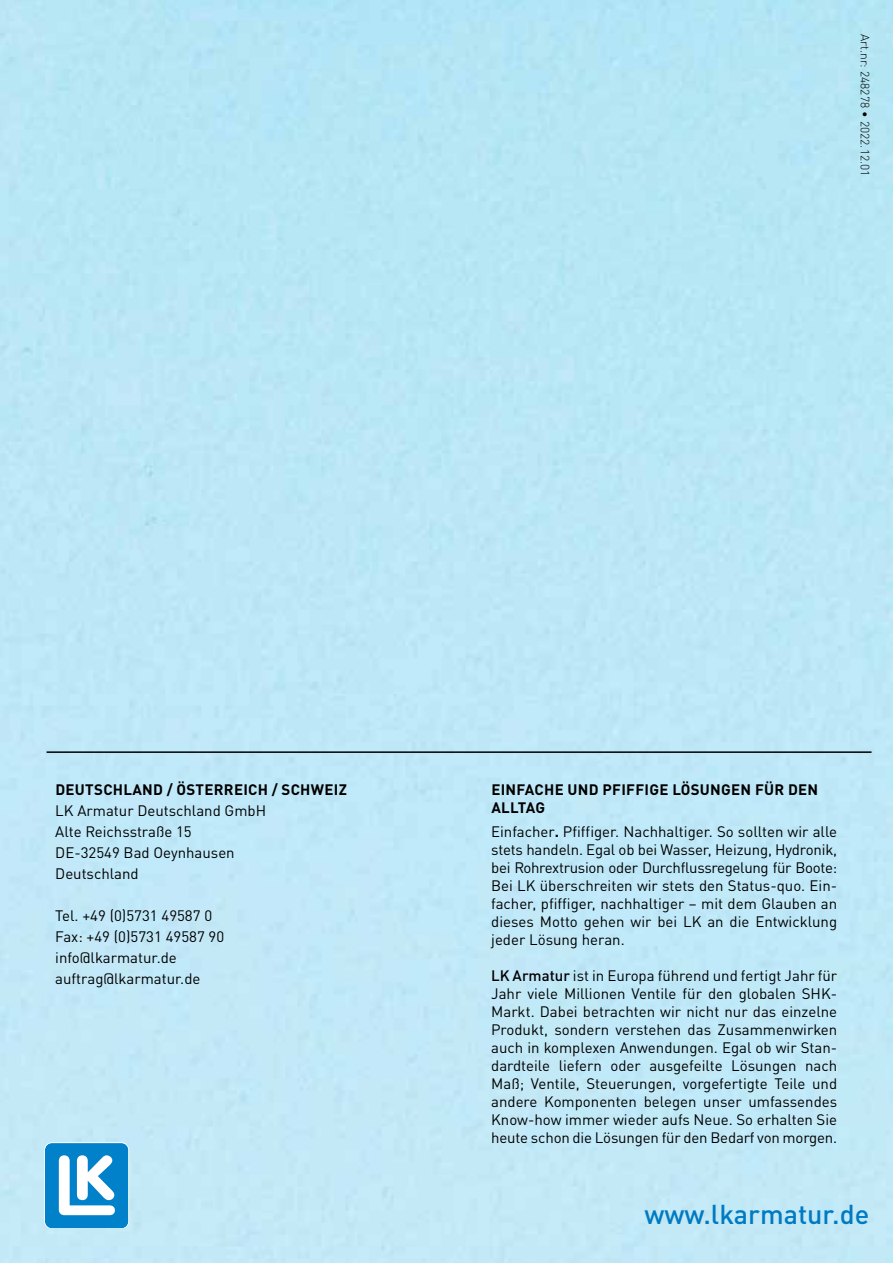
<style>
.page{position:relative;width:893px;height:1263px;background:#fff}
.page>*{position:absolute;margin:0;border:0;box-sizing:border-box;transform-origin:0 0}
.t1{font:500 27px "DIN Pro";color:#007ac2}
.t2{font:15px/18px "DIN Pro";color:#000;text-align:justify}
.t3{font:700 15px/18px "DIN Pro";letter-spacing:.02em;color:#000}
.t4{font:300 12px "DIN Pro";color:#000}
.s1{font-weight:700}
.s2{font-weight:500}
</style>
<div class="page">
<img style="left:0;top:0;width:893px;height:1263px">
<hr style="left:47px;top:751px;width:824px;height:2px;background:#000">
<svg style="left:44px;top:1142px;width:85px;height:85px"></svg>
<p class="t4" style="left:874px;top:34px;width:144px;rotate:90deg">Art.nr: 248278 • 2022.12.01</p>
<p class="t3" style="left:55px;top:779px;width:293px">DEUTSCHLAND / ÖSTERREICH / SCHWEIZ</p>
<p class="t2" style="left:55px;top:799px;width:212px;line-height:21px;text-align:left">LK Armatur Deutschland GmbH<br>Alte Reichsstraße 15<br>DE-32549 Bad Oeynhausen<br>Deutschland</p>
<p class="t2" style="left:55px;top:904px;width:170px;line-height:21px;text-align:left">Tel. +49 (0)5731 49587 0<br>Fax: +49 (0)5731 49587 90 info@lkarmatur.de auftrag@lkarmatur.de</p>
<p class="t3" style="left:491px;top:779px;width:328px">EINFACHE UND PFIFFIGE LÖSUNGEN FÜR DEN<br>ALLTAG</p>
<p class="t2" style="left:491px;top:821px;width:348px">Einfacher<span class="s1">.</span> Pfiffiger. Nachhaltiger. So sollten wir alle stets handeln. Egal ob bei Wasser, Heizung, Hydronik, bei Rohrextrusion oder Durchflussregelung für Boote:<br>Bei LK überschreiten wir stets den Status-quo. Ein&shy;facher, pfiffiger, nachhaltiger – mit dem Glauben an dieses Motto gehen wir bei LK an die Entwicklung jeder Lösung heran.</p>
<p class="t2" style="left:491px;top:965px;width:348px"><span class="s2">LK Armatur</span> ist in Europa führend und fertigt Jahr für Jahr viele Millionen Ventile für den globalen SHK-Markt. Dabei betrachten wir nicht nur das einzelne Produkt, sondern verstehen das Zusammenwirken auch in komplexen Anwendungen. Egal ob wir Stan&shy;dardteile liefern oder ausgefeilte Lösungen nach Maß; Ventile, Steuerungen, vorgefertigte Teile und andere Komponenten belegen unser umfassendes Know-how immer wieder aufs Neue. So erhalten Sie heute schon die Lösungen für den Bedarf von morgen.</p>
<h1 class="t1" style="left:644px;top:1192px;width:226px">www.lkarmatur.de</h1>
</div>
